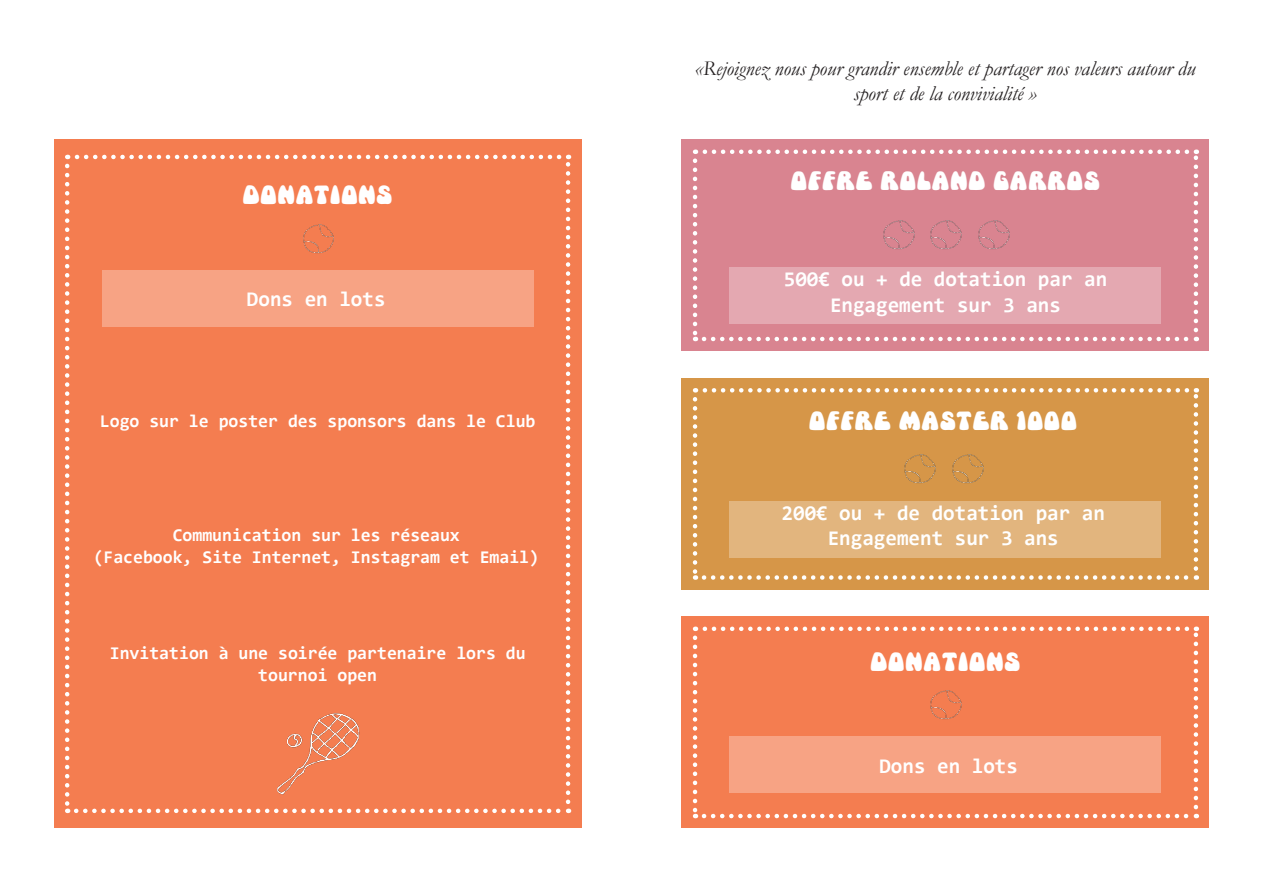
<style>
.page{position:relative;width:1263px;height:893px;background:#fff}
.page>*{position:absolute;margin:0;border:0;box-sizing:border-box;transform-origin:0 0}
.t1{font:24px "Mama";color:#fff}
.t2{font:700 21px/25.2px "Consolas";color:#fff;text-align:center}
.t3{font:italic 21px/25.2px "Garamond";color:#231f20;text-align:center}
.t4{font:700 18px/21.6px "Consolas";color:#fff;text-align:center}
</style>
<div class="page">
<div style="left:54px;top:140px;width:527px;height:688px;background:#f47d50"></div>
<svg style="left:65px;top:166px;width:4px;height:647px"></svg>
<svg style="left:76px;top:809px;width:493px;height:4px"></svg>
<svg style="left:566px;top:155px;width:4px;height:647px"></svg>
<svg style="left:67px;top:155px;width:492px;height:4px"></svg>
<div style="left:102px;top:270px;width:431px;height:57px;background:#f7a384"></div>
<img style="left:303px;top:224px;width:31px;height:30px">
<img style="left:277px;top:713px;width:83px;height:82px">
<div style="left:682px;top:140px;width:527px;height:211px;background:#d98490"></div>
<div style="left:682px;top:378px;width:527px;height:211px;background:#d69648"></div>
<div style="left:682px;top:617px;width:527px;height:211px;background:#f47d50"></div>
<svg style="left:693px;top:161px;width:4px;height:180px"></svg>
<svg style="left:704px;top:337px;width:493px;height:4px"></svg>
<svg style="left:1194px;top:150px;width:4px;height:180px"></svg>
<svg style="left:695px;top:150px;width:492px;height:4px"></svg>
<svg style="left:693px;top:399px;width:4px;height:181px"></svg>
<svg style="left:704px;top:575px;width:493px;height:5px"></svg>
<svg style="left:1194px;top:388px;width:4px;height:181px"></svg>
<svg style="left:695px;top:388px;width:492px;height:5px"></svg>
<svg style="left:693px;top:638px;width:4px;height:180px"></svg>
<svg style="left:704px;top:814px;width:493px;height:4px"></svg>
<svg style="left:1194px;top:627px;width:4px;height:180px"></svg>
<svg style="left:695px;top:627px;width:492px;height:4px"></svg>
<div style="left:730px;top:267px;width:431px;height:57px;background:#e4a8b1"></div>
<img style="left:883px;top:220px;width:32px;height:29px">
<img style="left:930px;top:220px;width:32px;height:29px">
<img style="left:978px;top:220px;width:32px;height:29px">
<div style="left:730px;top:501px;width:431px;height:56px;background:#e2b57e"></div>
<img style="left:904px;top:454px;width:32px;height:29px">
<img style="left:952px;top:454px;width:32px;height:29px">
<div style="left:730px;top:737px;width:431px;height:56px;background:#f7a384"></div>
<img style="left:930px;top:690px;width:32px;height:30px">
<h1 class="t1" style="left:242px;top:185px;width:152px">DONATIONS</h1>
<p class="t2" style="left:247px;top:287px;width:140px">Dons en lots</p>
<p class="t4" style="left:100px;top:410px;width:437px">Logo sur le poster des sponsors dans le Club</p>
<p class="t4" style="left:94px;top:524px;width:447px">Communication sur les réseaux<br>(Facebook, Site Internet, Instagram et Email)</p>
<p class="t4" style="left:110px;top:642px;width:417px">Invitation à une soirée partenaire lors du tournoi open</p>
<p class="t3" style="left:695px;top:56px;width:502px">«Rejoignez nous pour grandir ensemble et partager nos valeurs autour du sport et de la convivialité »</p>
<h1 class="t1" style="left:791px;top:171px;width:311px">OFFRE ROLAND GARROS</h1>
<p class="t2" style="left:784px;top:267px;width:325px">500€ ou + de dotation par an<br>Engagement sur 3 ans</p>
<h1 class="t1" style="left:809px;top:410px;width:270px">OFFRE MASTER 1000</h1>
<p class="t2" style="left:781px;top:501px;width:325px">200€ ou + de dotation par an<br>Engagement sur 3 ans</p>
<h1 class="t1" style="left:870px;top:652px;width:152px">DONATIONS</h1>
<p class="t2" style="left:879px;top:753px;width:140px">Dons en lots</p>
</div>
